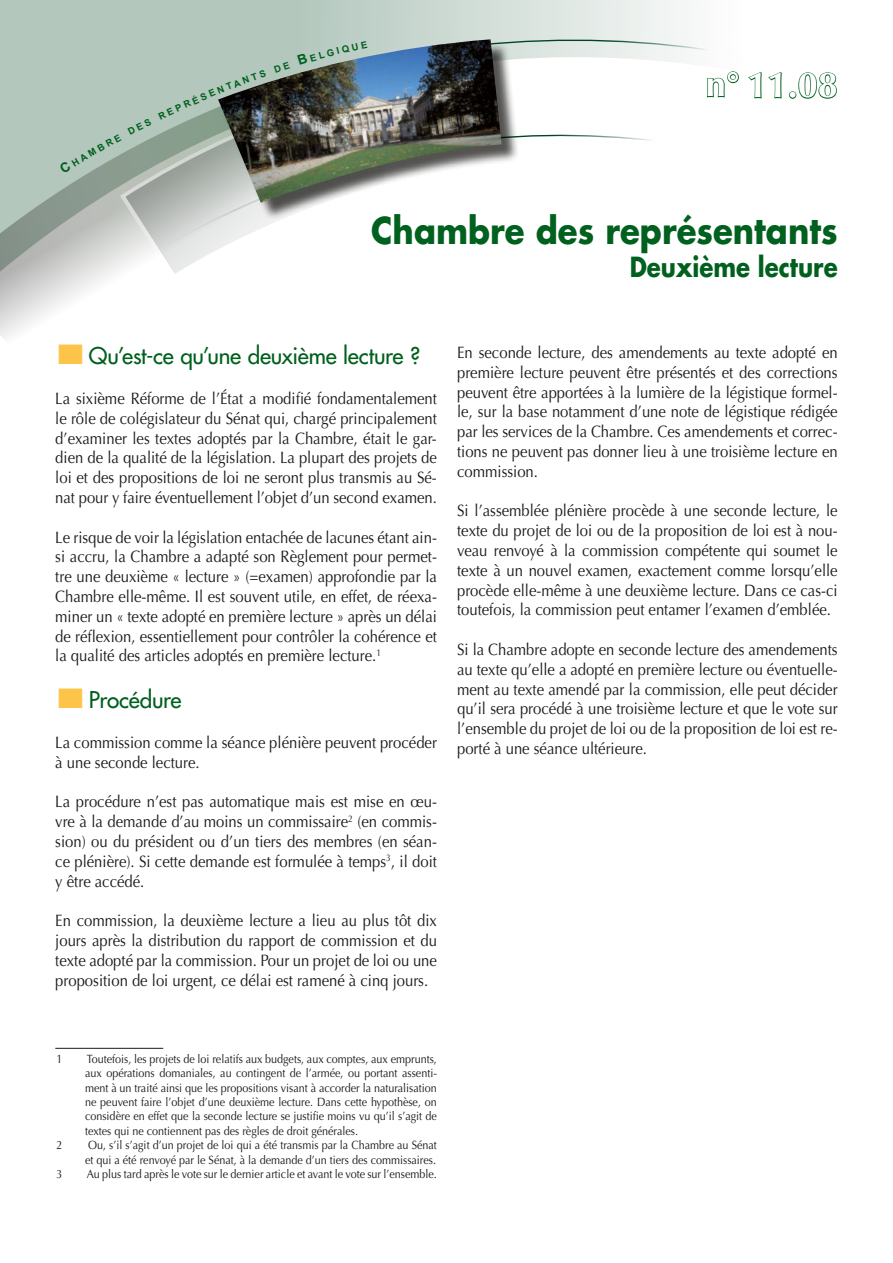
<style>
.page{position:relative;width:893px;height:1263px;background:#fff}
.page>*{position:absolute;margin:0;border:0;box-sizing:border-box;transform-origin:0 0}
.t1{font:700 36px "Futura Std";color:#00601d;scale:.9 1}
.t2{font:700 36px "Optima LT Std";color:#fff}
.t3{font:700 27px "Futura Std";color:#00601d;scale:.85 1}
.t4{font:500 22.5px "Futura Std";letter-spacing:-.01em;color:#00601d}
.t5{font:16.5px/19.8px "Optima LT Std";color:#1b1a18;text-align:justify;scale:.9 1}
.t6{font:12px/14.4px "Optima LT Std";color:#1b1a18;text-align:justify;scale:.9 1}
</style>
<div class="page">
<svg style="left:0;top:0;width:797px;height:100px;fill:#b3c7bd"></svg>
<div style="left:0;top:100px;width:118px;height:45px;background:#b3c7bd"></div>
<svg style="left:0;top:145px;width:118px;height:194px"></svg>
<svg style="left:118px;top:87px;width:161px;height:187px"></svg>
<svg style="left:477px;top:36px;width:263px;height:105px"></svg>
<div style="left:221px;top:42px;width:299px;height:178px;background:#1b1a18;opacity:.75"></div>
<img style="left:218px;top:39px;width:284px;height:164px">
<svg style="left:746px;top:71px;width:36px;height:28px"></svg>
<div style="left:789px;top:91px;width:7px;height:8px;border:2px solid #00601d;border-radius:50%"></div>
<svg style="left:798px;top:72px;width:39px;height:27px"></svg>
<hr style="left:55px;top:1048px;width:108px;height:1px;background:#1b1a18">
<svg style="left:59px;top:118px;width:93px;height:56px;background:#a9bdb2"></svg>
<svg style="left:158px;top:70px;width:108px;height:50px;background:#8d9d95"></svg>
<svg style="left:274px;top:62px;width:16px;height:11px"></svg>
<svg style="left:297px;top:41px;width:71px;height:24px;background:#aec2bc"></svg>
<h1 class="t2" style="left:706px;top:64px;width:133px">n° 11.08</h1>
<h1 class="t1" style="left:371px;top:206px;width:520px">Chambre des représentants</h1>
<h2 class="t3" style="left:630px;top:249px;width:246px">Deuxième lecture</h2>
<h3 class="t4" style="left:89px;top:342px;width:333px">Qu’est-ce qu’une deuxième lecture ?</h3>
<p class="t5" style="left:55px;top:389px;width:426px">La sixième Réforme de l’État a modifié fondamentalement le rôle de colégislateur du Sénat qui, chargé principalement d’examiner les textes adoptés par la Chambre, était le gar&shy;dien de la qualité de la législation. La plupart des projets de loi et des propositions de loi ne seront plus transmis au Sé&shy;nat pour y faire éventuellement l’objet d’un second examen.</p>
<p class="t5" style="left:55px;top:527px;width:426px">Le risque de voir la législation entachée de lacunes étant ain&shy;si accru, la Chambre a adapté son Règlement pour permet&shy;tre une deuxième « lecture » (=examen) approfondie par la Chambre elle-même. Il est souvent utile, en effet, de réexa&shy;miner un « texte adopté en première lecture » après un délai de réflexion, essentiellement pour contrôler la cohérence et la qualité des articles adoptés en première lecture.<sup>1</sup></p>
<h3 class="t4" style="left:89px;top:686px;width:94px">Procédure</h3>
<p class="t5" style="left:55px;top:733px;width:426px">La commission comme la séance plénière peuvent procéder à une seconde lecture.</p>
<p class="t5" style="left:55px;top:792px;width:426px">La procédure n’est pas automatique mais est mise en œu&shy;vre à la demande d’au moins un commissaire<sup>2</sup> (en commis&shy;sion) ou du président ou d’un tiers des membres (en séan&shy;ce plénière). Si cette demande est formulée à temps<sup>3</sup>, il doit y être accédé.</p>
<p class="t5" style="left:55px;top:911px;width:426px">En commission, la deuxième lecture a lieu au plus tôt dix jours après la distribution du rapport de commission et du texte adopté par la commission. Pour un projet de loi ou une proposition de loi urgent, ce délai est ramené à cinq jours.</p>
<p class="t5" style="left:457px;top:343px;width:424px">En seconde lecture, des amendements au texte adopté en première lecture peuvent être présentés et des corrections peuvent être apportées à la lumière de la légistique formel&shy;le, sur la base notamment d’une note de légistique rédigée par les services de la Chambre. Ces amendements et correc&shy;tions ne peuvent pas donner lieu à une troisième lecture en commission.</p>
<p class="t5" style="left:457px;top:501px;width:424px">Si l’assemblée plénière procède à une seconde lecture, le texte du projet de loi ou de la proposition de loi est à nou&shy;veau renvoyé à la commission compétente qui soumet le texte à un nouvel examen, exactement comme lorsqu’elle procède elle-même à une deuxième lecture. Dans ce cas-ci toutefois, la commission peut entamer l’examen d’emblée.</p>
<p class="t5" style="left:457px;top:640px;width:424px">Si la Chambre adopte en seconde lecture des amendements au texte qu’elle a adopté en première lecture ou éventuelle&shy;ment au texte amendé par la commission, elle peut décider qu’il sera procédé à une troisième lecture et que le vote sur l’ensemble du projet de loi ou de la proposition de loi est re&shy;porté à une séance ultérieure.</p>
<p class="t6" style="left:57px;top:1051px;width:8px">1</p>
<p class="t6" style="left:85px;top:1051px;width:393px">Toutefois, les projets de loi relatifs aux budgets, aux comptes, aux emprunts, aux opérations domaniales, au contingent de l’armée, ou portant assenti&shy;ment à un traité ainsi que les propositions visant à accorder la naturalisation ne peuvent faire l’objet d’une deuxième lecture. Dans cette hypothèse, on considère en effet que la seconde lecture se justifie moins vu qu’il s’agit de textes qui ne contiennent pas des règles de droit générales.</p>
<p class="t6" style="left:57px;top:1138px;width:8px">2</p>
<p class="t6" style="left:85px;top:1138px;width:392px">Ou, s’il s’agit d’un projet de loi qui a été transmis par la Chambre au Sénat et qui a été renvoyé par le Sénat, à la demande d’un tiers des commissaires.</p>
<p class="t6" style="left:57px;top:1167px;width:8px">3</p>
<p class="t6" style="left:87px;top:1167px;width:390px">Au plus tard après le vote sur le dernier article et avant le vote sur l’ensemble.</p>
</div>
